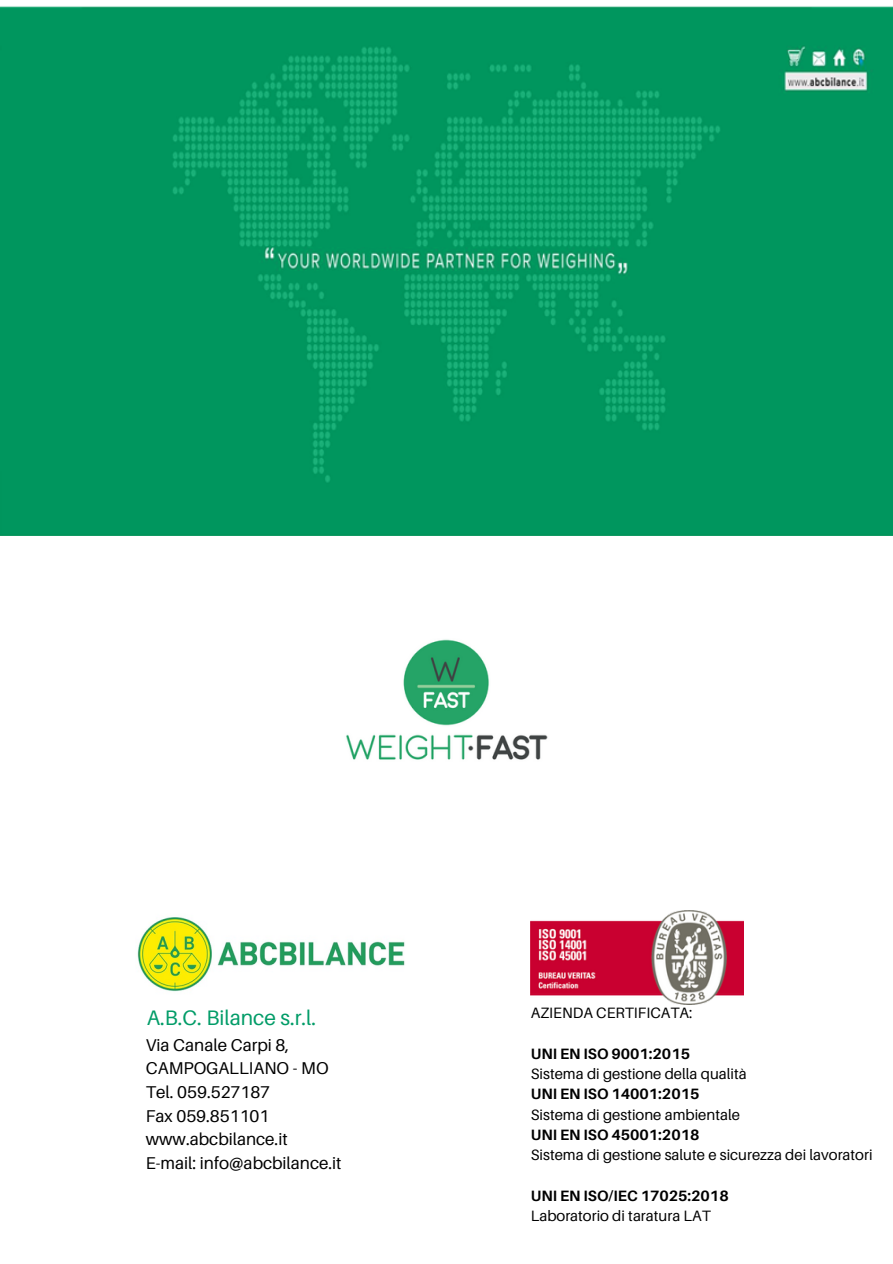
<style>
.page{position:relative;width:893px;height:1264px;background:#fff}
.page>*{position:absolute;margin:0;border:0;box-sizing:border-box;transform-origin:0 0}
.t1{font:21px "Aileron";color:#029c68}
.t2{font:17.1px/23.7px "Aileron";color:#000}
.t3{font:15px "Aileron";color:#000}
.t4{font:700 15px "Aileron";color:#000}
</style>
<div class="page">
<img style="left:0;top:6px;width:892px;height:529px">
<img style="left:137px;top:917px;width:268px;height:75px">
<img style="left:531px;top:910px;width:212px;height:94px">
<img style="left:346px;top:639px;width:202px;height:121px">
<h1 class="t1" style="left:147px;top:1004px;width:171px">A.B.C. Bilance s.r.l.</h1>
<p class="t2" style="left:146px;top:1032px;width:197px">Via Canale Carpi 8,<br>CAMPOGALLIANO - MO<br>Tel. 059.527187<br>Fax 059.851101 www.abcbilance.it<br>E-mail: info@abcbilance.it</p>
<p class="t3" style="left:531px;top:1003px;width:163px">AZIENDA CERTIFICATA:</p>
<p class="t4" style="left:531px;top:1044px;width:161px">UNI EN ISO 9001:2015</p>
<p class="t3" style="left:531px;top:1064px;width:217px">Sistema di gestione della qualità</p>
<p class="t4" style="left:531px;top:1084px;width:170px">UNI EN ISO 14001:2015</p>
<p class="t3" style="left:531px;top:1104px;width:210px">Sistema di gestione ambientale</p>
<p class="t4" style="left:531px;top:1125px;width:170px">UNI EN ISO 45001:2018</p>
<p class="t3" style="left:531px;top:1145px;width:343px">Sistema di gestione salute e sicurezza dei lavoratori</p>
<p class="t4" style="left:531px;top:1185px;width:199px">UNI EN ISO/IEC 17025:2018</p>
<p class="t3" style="left:531px;top:1206px;width:182px">Laboratorio di taratura LAT</p>
</div>
